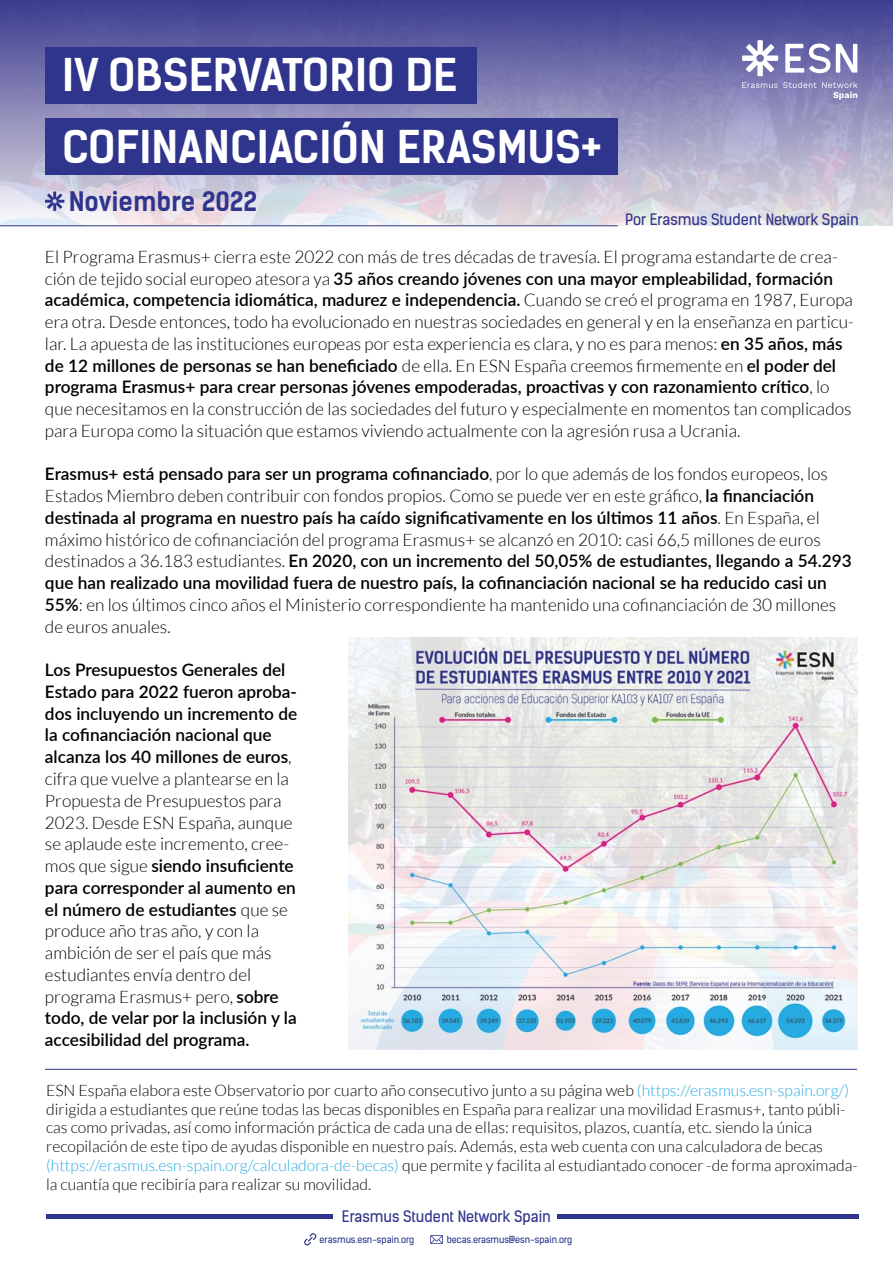
<style>
.page{position:relative;width:893px;height:1263px;background:#fff}
.page>*{position:absolute;margin:0;border:0;box-sizing:border-box;transform-origin:0 0}
.t1{font:700 43.05px/72.3px "Kelson Sans";color:#fff}
.t2{font:700 25.65px "Kelson Sans";color:#2f358c}
.t3{font:300 17.25px/21.8px "Lato";color:#000}
.t4{font:600 17.25px/21.8px "Lato";color:#000}
.t5{font:300 15.75px/18.9px "Lato";color:#000}
.t6{font:15px "Kelson Sans";color:#2f358c}
.t7{font:9.3px "Kelson Sans";color:#2f358c}
.t8{font:700 9px "Work Sans";color:#fff}
.s1{font-weight:600}
.s2{font-weight:300}
.s3{color:#27abe3}
</style>
<div class="page">
<svg style="left:0;top:0;width:893px;height:225px"></svg>
<hr style="left:47px;top:1214px;width:286px;height:4px;background:#2f358c">
<hr style="left:557px;top:1214px;width:302px;height:4px;background:#2f358c">
<svg style="left:304px;top:1233px;width:12px;height:12px"></svg>
<svg style="left:430px;top:1235px;width:13px;height:9px"></svg>
<div style="left:45px;top:47px;width:432px;height:57px;background:#2f358c"></div>
<div style="left:45px;top:118px;width:573px;height:57px;background:#2f358c"></div>
<svg style="left:742px;top:82px;width:115px;height:6px"></svg>
<svg style="left:836px;top:44px;width:21px;height:29px"></svg>
<svg style="left:742px;top:40px;width:36px;height:36px"></svg>
<svg style="left:785px;top:43px;width:45px;height:31px"></svg>
<svg style="left:45px;top:191px;width:19px;height:20px"></svg>
<hr style="left:0;top:225px;width:618px;height:1px;background:#2f358c">
<img style="left:349px;top:638px;width:508px;height:411px">
<hr style="left:45px;top:1069px;width:812px;height:1px;background:#2f358c">
<h1 class="t1" style="left:62px;top:39px;width:541px">IV OBSERVATORIO DE<br>COFINANCIACIÓN ERASMUS+</h1>
<p class="t8" style="left:833px;top:90px;width:26px">Spain</p>
<h2 class="t2" style="left:69px;top:186px;width:190px">Noviembre 2022</h2>
<p class="t6" style="left:625px;top:210px;width:235px">Por Erasmus Student Network Spain</p>
<p class="t3" style="left:45px;top:246px;width:810px">El Programa Erasmus+ cierra este 2022 con más de tres décadas de travesía. El programa estandarte de crea&shy;ción de tejido social europeo atesora ya <span class="s1">35 años creando jóvenes con una mayor empleabilidad, formación académica, competencia idiomática, madurez e independencia.</span> Cuando se creó el programa en 1987, Europa era otra. Desde entonces, todo ha evolucionado en nuestras sociedades en general y en la enseñanza en particu&shy;lar. La apuesta de las instituciones europeas por esta experiencia es clara, y no es para menos: <span class="s1">en 35 años, más de 12 millones de personas se han beneficiado</span> de ella. En ESN España creemos firmemente en <span class="s1">el poder del programa Erasmus+ para crear personas jóvenes empoderadas, proactivas y con razonamiento crítico</span>, lo que necesitamos en la construcción de las sociedades del futuro y especialmente en momentos tan complicados para Europa como la situación que estamos viviendo actualmente con la agresión rusa a Ucrania.</p>
<p class="t3" style="left:45px;top:463px;width:808px"><span class="s1">Erasmus+ está pensado para ser un programa cofinanciado</span>, por lo que además de los fondos europeos, los Estados Miembro deben contribuir con fondos propios. Como se puede ver en este gráfico, <span class="s1">la financiación destinada al programa en nuestro país ha caído significativamente en los últimos 11 años</span>. En España, el máximo histórico de cofinanciación del programa Erasmus+ se alcanzó en 2010: casi 66,5 millones de euros destinados a 36.183 estudiantes. <span class="s1">En 2020, con un incremento del 50,05% de estudiantes, llegando a 54.293 que han realizado una movilidad fuera de nuestro país, la cofinanciación nacional se ha reducido casi un 55%</span>: en los últimos cinco años el Ministerio correspondiente ha mantenido una cofinanciación de 30 millones de euros anuales.</p>
<p class="t4" style="left:45px;top:658px;width:254px">Los Presupuestos Generales del<br>Estado para 2022 fueron aproba&shy;dos incluyendo un incremento de la cofinanciación nacional que alcanza los 40 millones de euros<span class="s2">, cifra que vuelve a plantearse en la<br>Propuesta de Presupuestos para<br>2023. Desde ESN España, aunque se aplaude este incremento, cree&shy;mos que sigue</span> siendo insuficiente para corresponder al aumento en el número de estudiantes <span class="s2">que se produce año tras año, y con la ambición de ser el país que más estudiantes envía dentro del programa Erasmus+ pero,</span> sobre todo, de velar por la inclusión y la accesibilidad del programa.</p>
<p class="t5" style="left:46px;top:1080px;width:813px">ESN España elabora este Observatorio por cuarto año consecutivo junto a su página web <span class="s3">(https://erasmus.esn-spain.org/) </span>dirigida a estudiantes que reúne todas las becas disponibles en España para realizar una movilidad Erasmus+, tanto públi&shy;cas como privadas, así como información práctica de cada una de ellas: requisitos, plazos, cuantía, etc. siendo la única recopilación de este tipo de ayudas disponible en nuestro país. Además, esta web cuenta con una calculadora de becas <span class="s3">(https://erasmus.esn-spain.org/calculadora-de-becas)</span> que permite y facilita al estudiantado conocer -de forma aproximada&shy;la cuantía que recibiría para realizar su movilidad.</p>
<p class="t6" style="left:342px;top:1207px;width:211px">Erasmus Student Network Spain</p>
<p class="t7" style="left:320px;top:1233px;width:96px">erasmus.esn-spain.org</p>
<p class="t7" style="left:447px;top:1233px;width:127px">becas.erasmus@esn-spain.org</p>
</div>
